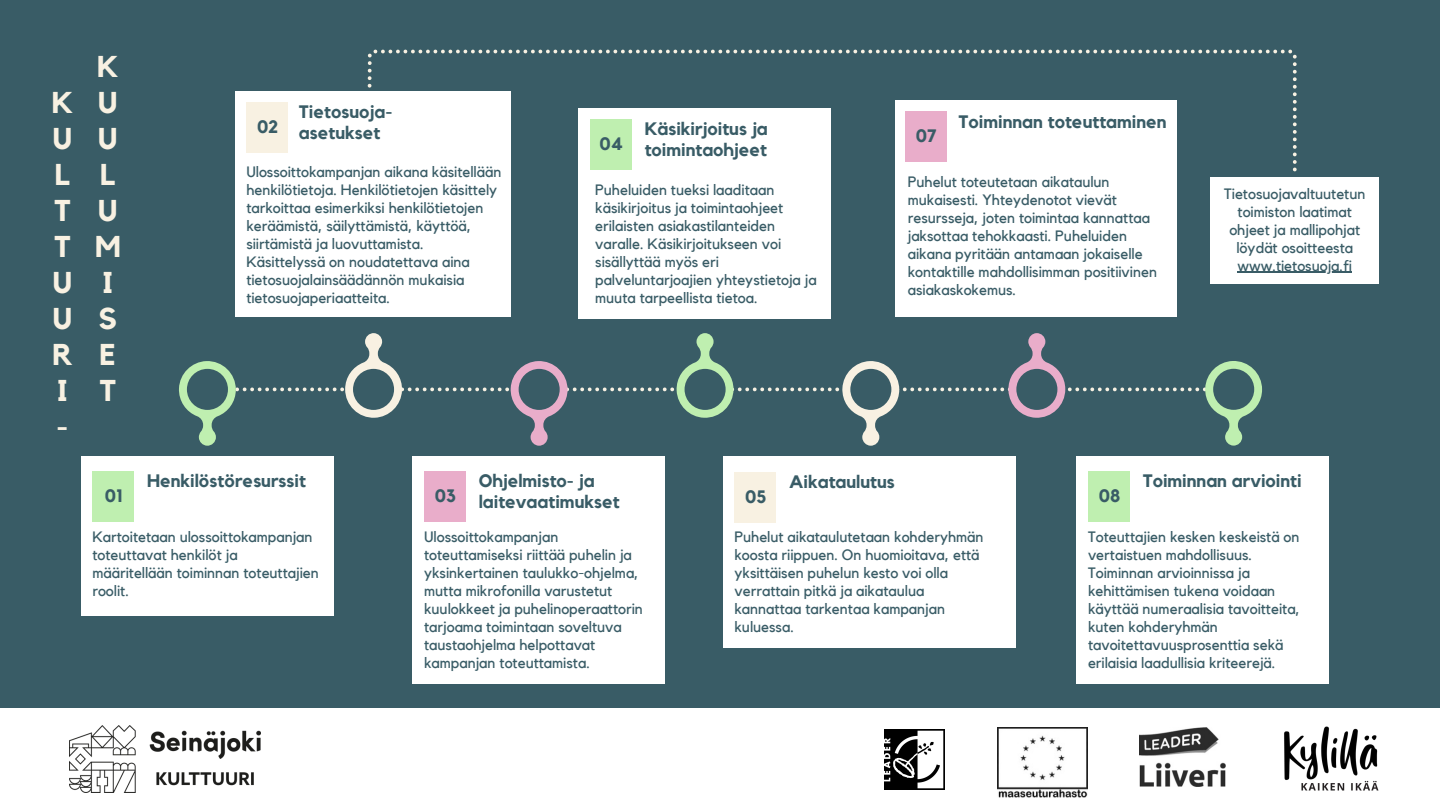
<style>
.page{position:relative;width:1440px;height:810px;background:#395c66}
.page>*{position:absolute;margin:0;border:0;box-sizing:border-box;transform-origin:0 0}
.t1{font:700 30px/36px "Kollektif";color:#f8f1e2}
.t2{font:700 18px/21px "Kollektif";color:#395c66}
.t3{font:15px/18px "Kollektif";color:#395c66}
</style>
<div class="page">
<div style="left:0;top:708px;width:1440px;height:102px;background:#fff"></div>
<img style="left:1284px;top:726px;width:95px;height:65px">
<img style="left:1139px;top:728px;width:87px;height:59px">
<img style="left:997px;top:728px;width:90px;height:69px">
<img style="left:885px;top:729px;width:60px;height:60px">
<img style="left:69px;top:726px;width:192px;height:67px">
<div style="left:81px;top:456px;width:252px;height:159px;background:#fff"></div>
<div style="left:235px;top:92px;width:276px;height:225px;background:#fff"></div>
<div style="left:246px;top:103px;width:42px;height:50px;background:#f8f1e2"></div>
<div style="left:413px;top:456px;width:252px;height:228px;background:#fff"></div>
<div style="left:424px;top:472px;width:42px;height:50px;background:#e9adca"></div>
<div style="left:723px;top:456px;width:293px;height:192px;background:#fff"></div>
<div style="left:734px;top:472px;width:42px;height:51px;background:#f8f1e2"></div>
<div style="left:895px;top:101px;width:282px;height:216px;background:#fff"></div>
<div style="left:579px;top:108px;width:252px;height:211px;background:#fff"></div>
<div style="left:1077px;top:456px;width:252px;height:227px;background:#fff"></div>
<div style="left:1088px;top:472px;width:42px;height:50px;background:#bfefb0"></div>
<svg style="left:179px;top:333px;width:1083px;height:113px"></svg>
<div style="left:1213px;top:369px;width:41px;height:41px;background:#395c66;border-radius:50%"></div>
<div style="left:1211px;top:177px;width:168px;height:106px;background:#fff"></div>
<hr style="left:1238px;top:271px;width:114px;height:2px;background:#395c66">
<svg style="left:368px;top:50px;width:929px;height:121px"></svg>
<div style="left:92px;top:472px;width:42px;height:50px;background:#bfefb0"></div>
<h1 class="t1" style="left:52px;top:85px;width:23px">K<br>U<br>L<br>T<br>T<br>U<br>U<br>R<br>I -</h1>
<h1 class="t1" style="left:95px;top:49px;width:27px">K<br>U<br>U<br>L<br>U<br>M<br>I<br>S<br>E<br>T</h1>
<p class="t2" style="left:299px;top:102px;width:95px">Tietosuoja&shy;asetukset</p>
<p class="t3" style="left:246px;top:164px;width:257px">Ulossoittokampanjan aikana käsitellään henkilötietoja. Henkilötietojen käsittely tarkoittaa esimerkiksi henkilötietojen keräämistä, säilyttämistä, käyttöä, siirtämistä ja luovuttamista.<br>Käsittelyssä on noudatettava aina tietosuojalainsäädännön mukaisia tietosuojaperiaatteita.</p>
<p class="t2" style="left:257px;top:117px;width:23px">02</p>
<p class="t2" style="left:645px;top:119px;width:125px">Käsikirjoitus ja toimintaohjeet</p>
<p class="t3" style="left:595px;top:181px;width:223px">Puheluiden tueksi laaditaan käsikirjoitus ja toimintaohjeet erilaisten asiakastilanteiden varalle. Käsikirjoitukseen voi sisällyttää myös eri palveluntarjoajien yhteystietoja ja muuta tarpeellista tietoa.</p>
<p class="t2" style="left:600px;top:134px;width:25px">04</p>
<p class="t2" style="left:916px;top:126px;width:22px">07</p>
<p class="t2" style="left:959px;top:112px;width:210px">Toiminnan toteuttaminen</p>
<p class="t3" style="left:908px;top:173px;width:251px">Puhelut toteutetaan aikataulun mukaisesti. Yhteydenotot vievät resursseja, joten toimintaa kannattaa jaksottaa tehokkaasti. Puheluiden aikana pyritään antamaan jokaiselle kontaktille mahdollisimman positiivinen asiakaskokemus.</p>
<p class="t3" style="left:1224px;top:185px;width:143px;text-align:center">Tietosuojavaltuutetun toimiston laatimat ohjeet ja mallipohjat löydät osoitteesta www.tietosuoja.fi</p>
<p class="t2" style="left:105px;top:486px;width:19px">01</p>
<p class="t2" style="left:120px;top:489px;width:19px">01</p>
<p class="t2" style="left:147px;top:471px;width:160px">Henkilöstöresurssit</p>
<p class="t3" style="left:92px;top:528px;width:228px">Kartoitetaan ulossoittokampanjan toteuttavat henkilöt ja määritellään toiminnan toteuttajien roolit.</p>
<p class="t2" style="left:479px;top:471px;width:142px">Ohjelmisto- ja laitevaatimukset</p>
<p class="t3" style="left:424px;top:528px;width:220px">Ulossoittokampanjan toteuttamiseksi riittää puhelin ja yksinkertainen taulukko-ohjelma, mutta mikrofonilla varustetut kuulokkeet ja puhelinoperaattorin tarjoama toimintaan soveltuva taustaohjelma helpottavat kampanjan toteuttamista.</p>
<p class="t2" style="left:435px;top:486px;width:23px">03</p>
<p class="t2" style="left:745px;top:487px;width:23px">05</p>
<p class="t2" style="left:789px;top:472px;width:107px">Aikataulutus</p>
<p class="t3" style="left:734px;top:529px;width:251px">Puhelut aikataulutetaan kohderyhmän koosta riippuen. On huomioitava, että yksittäisen puhelun kesto voi olla verrattain pitkä ja aikataulua kannattaa tarkentaa kampanjan kuluessa.</p>
<p class="t2" style="left:1099px;top:486px;width:23px">08</p>
<p class="t2" style="left:1143px;top:471px;width:160px">Toiminnan arviointi</p>
<p class="t3" style="left:1088px;top:528px;width:213px">Toteuttajien kesken keskeistä on vertaistuen mahdollisuus.<br>Toiminnan arvioinnissa ja kehittämisen tukena voidaan käyttää numeraalisia tavoitteita, kuten kohderyhmän tavoitettavuusprosenttia sekä erilaisia laadullisia kriteerejä.</p>
</div>
